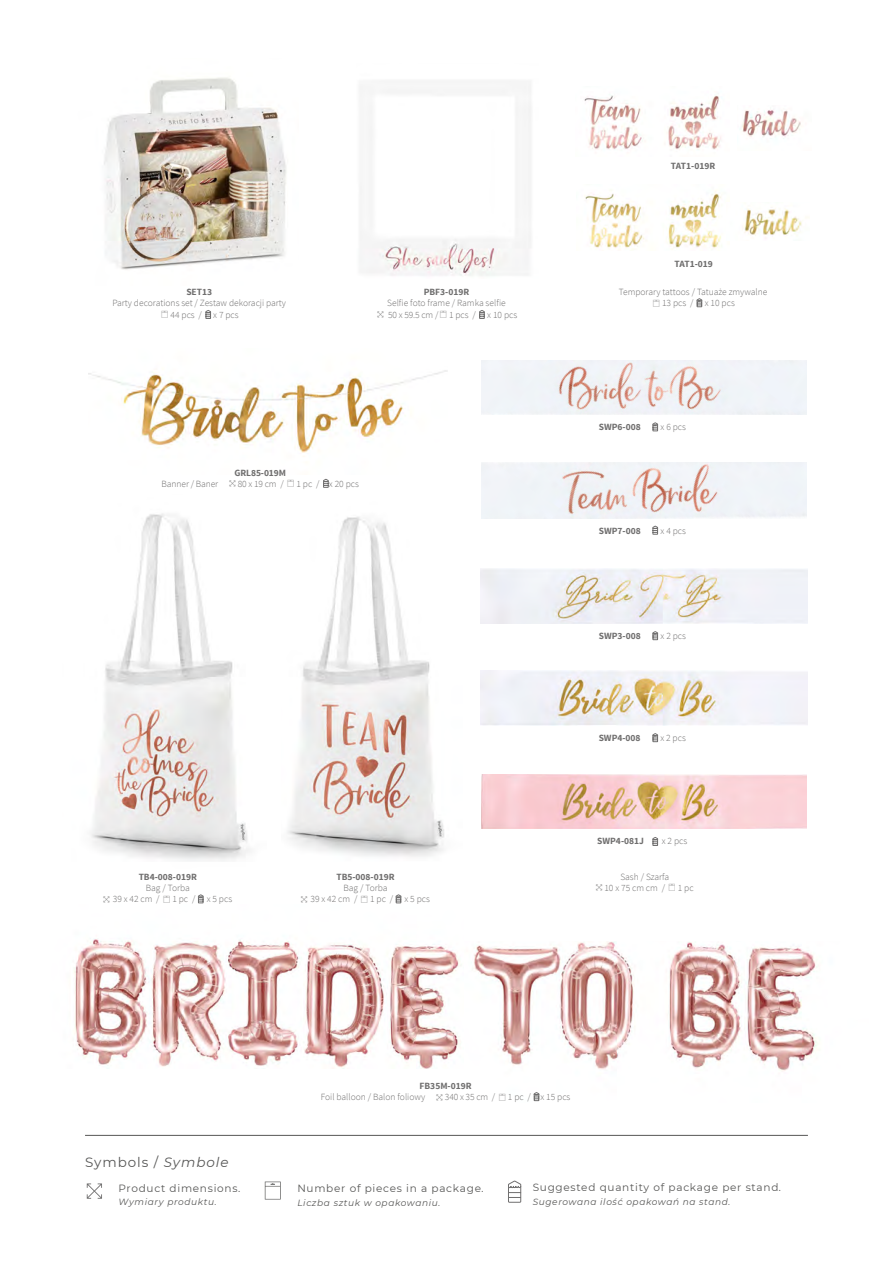
<style>
.page{position:relative;width:893px;height:1263px;background:#fff}
.page>*{position:absolute;margin:0;border:0;box-sizing:border-box;transform-origin:0 0}
.t1{font:13.5px "Montserrat";letter-spacing:.07em;color:#575756}
.t2{font:10.5px "Montserrat";letter-spacing:.07em;color:#575756}
.t3{font:300 9.45px/11.2px "Source Sans Pro";color:#706f6f;text-align:center}
.t4{font:700 9.45px "Source Sans Pro";color:#706f6f}
.t5{font:italic 9px "Montserrat";letter-spacing:.07em;color:#575756}
.s1{font-weight:700}
.s2{font-style:italic}
</style>
<div class="page">
<img style="left:91px;top:513px;width:159px;height:348px">
<img style="left:287px;top:517px;width:157px;height:340px">
<hr style="left:85px;top:1135px;width:723px;height:1px;background:#575756">
<svg style="left:87px;top:1183px;width:15px;height:16px"></svg>
<svg style="left:265px;top:1181px;width:16px;height:18px"></svg>
<svg style="left:508px;top:1180px;width:13px;height:23px"></svg>
<img style="left:360px;top:81px;width:171px;height:195px">
<img style="left:482px;top:360px;width:324px;height:54px">
<img style="left:480px;top:671px;width:328px;height:54px">
<img style="left:480px;top:569px;width:328px;height:54px">
<img style="left:482px;top:775px;width:324px;height:54px">
<img style="left:482px;top:463px;width:324px;height:55px">
<img style="left:89px;top:370px;width:359px;height:83px">
<img style="left:104px;top:77px;width:183px;height:193px">
<svg style="left:206px;top:310px;width:5px;height:9px"></svg>
<svg style="left:479px;top:310px;width:6px;height:9px"></svg>
<svg style="left:697px;top:298px;width:5px;height:9px"></svg>
<svg style="left:198px;top:894px;width:5px;height:9px"></svg>
<svg style="left:396px;top:894px;width:5px;height:9px"></svg>
<svg style="left:653px;top:422px;width:5px;height:9px"></svg>
<svg style="left:653px;top:526px;width:5px;height:8px"></svg>
<svg style="left:653px;top:631px;width:5px;height:9px"></svg>
<svg style="left:653px;top:733px;width:5px;height:9px"></svg>
<svg style="left:653px;top:837px;width:5px;height:9px"></svg>
<img style="left:474px;top:941px;width:344px;height:161px">
<img style="left:74px;top:939px;width:387px;height:129px">
<svg style="left:534px;top:1092px;width:5px;height:9px"></svg>
<svg style="left:323px;top:479px;width:5px;height:9px"></svg>
<img style="left:584px;top:95px;width:137px;height:55px">
<img style="left:740px;top:110px;width:61px;height:29px">
<img style="left:585px;top:190px;width:136px;height:60px">
<img style="left:744px;top:207px;width:64px;height:29px">
<p class="t4" style="left:671px;top:159px;width:46px">TAT1-019R</p>
<p class="t4" style="left:674px;top:257px;width:40px">TAT1-019</p>
<p class="t4" style="left:186px;top:286px;width:27px">SET13</p>
<p class="t3" style="left:112px;top:298px;width:175px">Party decorations set / Zestaw dekoracji party <sup>&amp;</sup> 44 pcs / x 7 pcs</p>
<p class="t4" style="left:424px;top:286px;width:47px">PBF3-019R</p>
<p class="t3" style="left:378px;top:298px;width:141px">Selfie foto frame / Ramka selfie<br><sup>@</sup> 50 x 59.5 cm / <sup>&amp;</sup> 1 pcs / x 10 pcs</p>
<p class="t3" style="left:619px;top:286px;width:150px">Temporary tattoos / Tatuaże zmywalne <sup>&amp;</sup> 13 pcs / x 10 pcs</p>
<p class="t4" style="left:599px;top:421px;width:43px">SWP6-008</p>
<p class="t3" style="left:661px;top:421px;width:27px">x 6 pcs</p>
<p class="t3" style="left:162px;top:467px;width:199px"><span class="s1">GRL85-019M<br></span>Banner / Baner <sup>@</sup> 80 x 19 cm / <sup>&amp;</sup> 1 pc / x 20 pcs</p>
<p class="t4" style="left:599px;top:525px;width:43px">SWP7-008</p>
<p class="t3" style="left:661px;top:525px;width:27px">x 4 pcs</p>
<p class="t4" style="left:599px;top:629px;width:43px">SWP3-008</p>
<p class="t3" style="left:661px;top:630px;width:27px">x 2 pcs</p>
<p class="t4" style="left:599px;top:731px;width:43px">SWP4-008</p>
<p class="t3" style="left:660px;top:732px;width:27px">x 2 pcs</p>
<p class="t4" style="left:597px;top:835px;width:48px">SWP4-081J</p>
<p class="t3" style="left:662px;top:836px;width:27px">x 2 pcs</p>
<p class="t4" style="left:139px;top:870px;width:60px">TB4-008-019R</p>
<p class="t3" style="left:103px;top:882px;width:130px">Bag / Torba<br><sup>@</sup> 39 x 42 cm / <sup>&amp;</sup> 1 pc / x 5 pcs</p>
<p class="t4" style="left:336px;top:870px;width:60px">TB5-008-019R</p>
<p class="t3" style="left:301px;top:882px;width:130px">Bag / Torba<br><sup>@</sup> 39 x 42 cm / <sup>&amp;</sup> 1 pc / x 5 pcs</p>
<p class="t3" style="left:596px;top:871px;width:99px">Sash / Szarfa<br><sup>@</sup> 10 x 75 cm cm / <sup>&amp;</sup> 1 pc</p>
<p class="t3" style="left:321px;top:1080px;width:251px"><span class="s1">FB35M-019R<br></span>Foil balloon / Balon foliowy <sup>@</sup> 340 x 35 cm / <sup>&amp;</sup> 1 pc / x 15 pcs</p>
<h1 class="t1" style="left:85px;top:1153px;width:145px">Symbols / <span class="s2">Symbole</span></h1>
<p class="t2" style="left:119px;top:1181px;width:123px">Product dimensions.</p>
<p class="t5" style="left:119px;top:1196px;width:100px">Wymiary produktu.</p>
<p class="t2" style="left:297px;top:1181px;width:188px">Number of pieces in a package<span class="s2">.</span></p>
<p class="t5" style="left:297px;top:1196px;width:145px">Liczba sztuk w opakowaniu.</p>
<p class="t2" style="left:533px;top:1180px;width:250px">Suggested quantity of package per stand<span class="s2">.</span></p>
<p class="t5" style="left:533px;top:1195px;width:199px">Sugerowana ilość opakowań na stand.</p>
</div>
